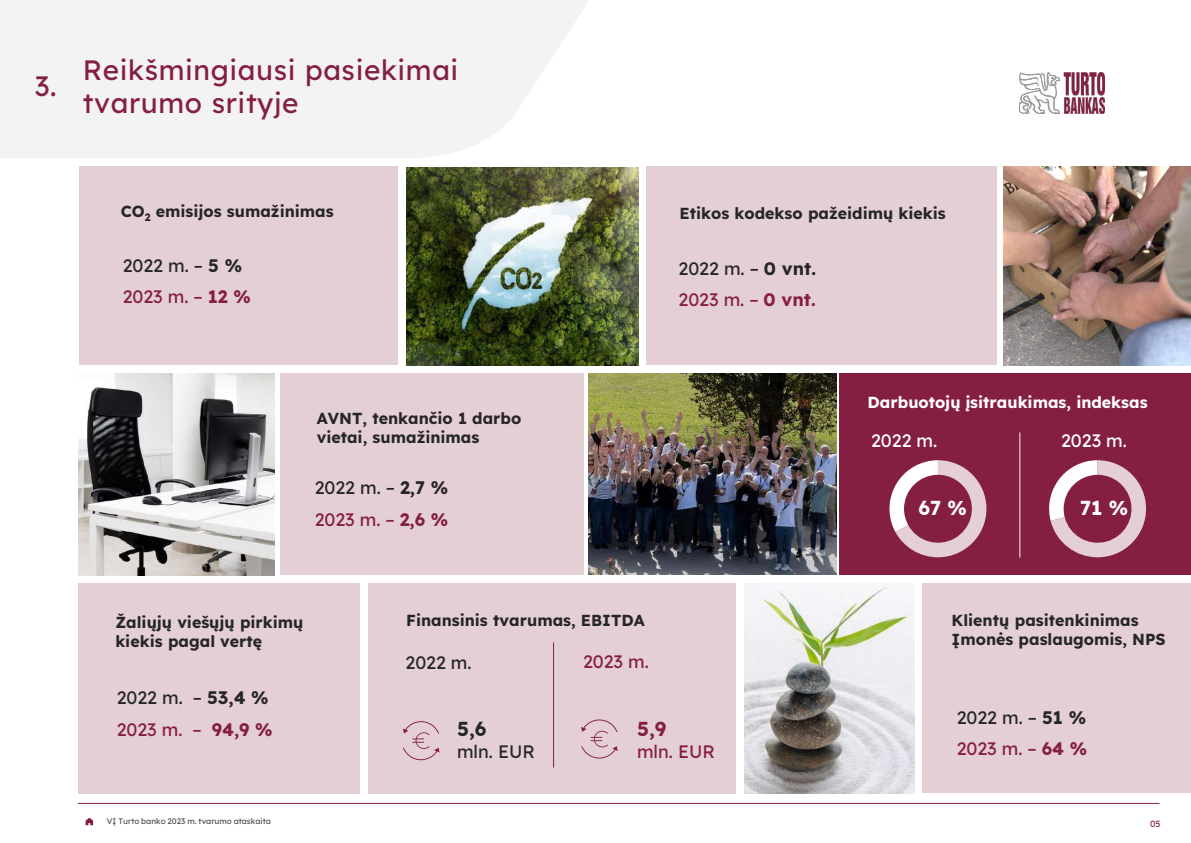
<style>
.page{position:relative;width:1191px;height:843px;background:#fff}
.page>*{position:absolute;margin:0;border:0;box-sizing:border-box;transform-origin:0 0}
.t1{font:28px/33.6px "Lexend";letter-spacing:.02em;color:#851f41}
.t2{font:700 20px "Lexend";color:#fff}
.t3{font:700 20px "Lexend";color:#262626}
.t4{font:700 20px "Lexend";color:#851f41}
.t5{font:18px/31.2px "Lexend";color:#262626}
.t6{font:18px "Lexend";color:#851f41}
.t7{font:18px "Lexend";color:#fff}
.t8{font:700 16px/19.2px "Lexend";color:#262626}
.t9{font:700 16px "Lexend";color:#fff}
.t10{font:9px "Lexend";color:#851f41}
.t11{font:8px "Lexend";color:#4d4d4f}
.s1{font-weight:700}
.s2{color:#851f41}
.s3{font-weight:700;color:#851f41}
</style>
<div class="page">
<div style="left:79px;top:167px;width:319px;height:198px;background:#e4cfd5"></div>
<img style="left:406px;top:167px;width:232px;height:198px">
<div style="left:647px;top:167px;width:350px;height:198px;background:#e4cfd5"></div>
<div style="left:280px;top:373px;width:304px;height:202px;background:#e4cfd5"></div>
<div style="left:839px;top:373px;width:352px;height:201px;background:#851f41"></div>
<svg style="left:889px;top:460px;width:97px;height:97px"></svg>
<img style="left:79px;top:373px;width:195px;height:202px">
<div style="left:79px;top:583px;width:281px;height:210px;background:#e4cfd5"></div>
<div style="left:368px;top:583px;width:368px;height:210px;background:#e4cfd5"></div>
<svg style="left:1049px;top:460px;width:97px;height:97px"></svg>
<hr style="left:1020px;top:432px;width:1px;height:125px;background:#f2f2f2">
<hr style="left:553px;top:642px;width:1px;height:125px;background:#851f41">
<img style="left:744px;top:583px;width:171px;height:209px">
<div style="left:923px;top:583px;width:268px;height:209px;background:#e4cfd5"></div>
<svg style="left:581px;top:719px;width:37px;height:39px"></svg>
<svg style="left:403px;top:721px;width:37px;height:38px"></svg>
<img style="left:1004px;top:167px;width:187px;height:198px">
<svg style="left:0;top:0;width:589px;height:158px;fill:#f3f3f3"></svg>
<hr style="left:78px;top:802px;width:1081px;height:1px;background:#851f41">
<img style="left:1020px;top:73px;width:84px;height:40px">
<svg style="left:86px;top:817px;width:7px;height:7px"></svg>
<img style="left:589px;top:373px;width:248px;height:201px">
<h1 class="t1" style="left:35px;top:67px;width:23px">3.</h1>
<h1 class="t1" style="left:83px;top:51px;width:377px">Reikšmingiausi pasiekimai tvarumo srityje</h1>
<p class="t8" style="left:121px;top:200px;width:215px">CO<sub>2</sub> emisijos sumažinimas</p>
<p class="t8" style="left:680px;top:203px;width:268px">Etikos kodekso pažeidimų kiekis</p>
<p class="t5" style="left:679px;top:251px;width:139px">2022 m. – <span class="s1">0 vnt.<br></span><span class="s2">2023 m. –</span> <span class="s3">0 vnt.</span></p>
<p class="t5" style="left:123px;top:248px;width:130px">2022 m. – <span class="s1">5 %<br></span><span class="s2">2023 m. –</span> <span class="s3">12 %</span></p>
<p class="t8" style="left:317px;top:407px;width:206px">AVNT, tenkančio 1 darbo vietai, sumažinimas</p>
<p class="t5" style="left:315px;top:471px;width:135px">2022 m. – <span class="s1">2,7 %<br></span><span class="s2">2023 m. –</span> <span class="s3">2,6 %</span></p>
<p class="t8" style="left:115px;top:611px;width:190px">Žaliųjų viešųjų pirkimų kiekis pagal vertę</p>
<p class="t5" style="left:117px;top:680px;width:158px">2022 m. – <span class="s1">53,4 %<br></span><span class="s2">2023 m. –</span> <span class="s3">94,9 %</span></p>
<p class="t8" style="left:406px;top:609px;width:240px">Finansinis tvarumas, EBITDA</p>
<p class="t5" style="left:405px;top:645px;width:68px">2022 m.</p>
<p class="t6" style="left:583px;top:648px;width:67px">2023 m.</p>
<p class="t3" style="left:457px;top:714px;width:31px">5,6</p>
<p class="t5" style="left:457px;top:734px;width:79px">mln. EUR</p>
<p class="t4" style="left:637px;top:714px;width:31px">5,9</p>
<p class="t6" style="left:637px;top:738px;width:79px">mln. EUR</p>
<p class="t9" style="left:868px;top:390px;width:282px">Darbuotojų įsitraukimas, indeksas</p>
<p class="t7" style="left:871px;top:427px;width:68px">2022 m.</p>
<p class="t2" style="left:918px;top:493px;width:50px">67 %</p>
<p class="t7" style="left:1061px;top:427px;width:67px">2023 m.</p>
<p class="t2" style="left:1080px;top:493px;width:50px">71 %</p>
<p class="t8" style="left:952px;top:609px;width:216px">Klientų pasitenkinimas<br>Įmonės paslaugomis, NPS</p>
<p class="t5" style="left:957px;top:700px;width:132px">2022 m. – <span class="s1">51 %<br></span><span class="s2">2023 m. –</span> <span class="s3">64 %</span></p>
<p class="t11" style="left:107px;top:815px;width:166px">VĮ Turto banko 2023 m. tvarumo ataskaita</p>
<p class="t10" style="left:1150px;top:816px;width:12px">05</p>
</div>
